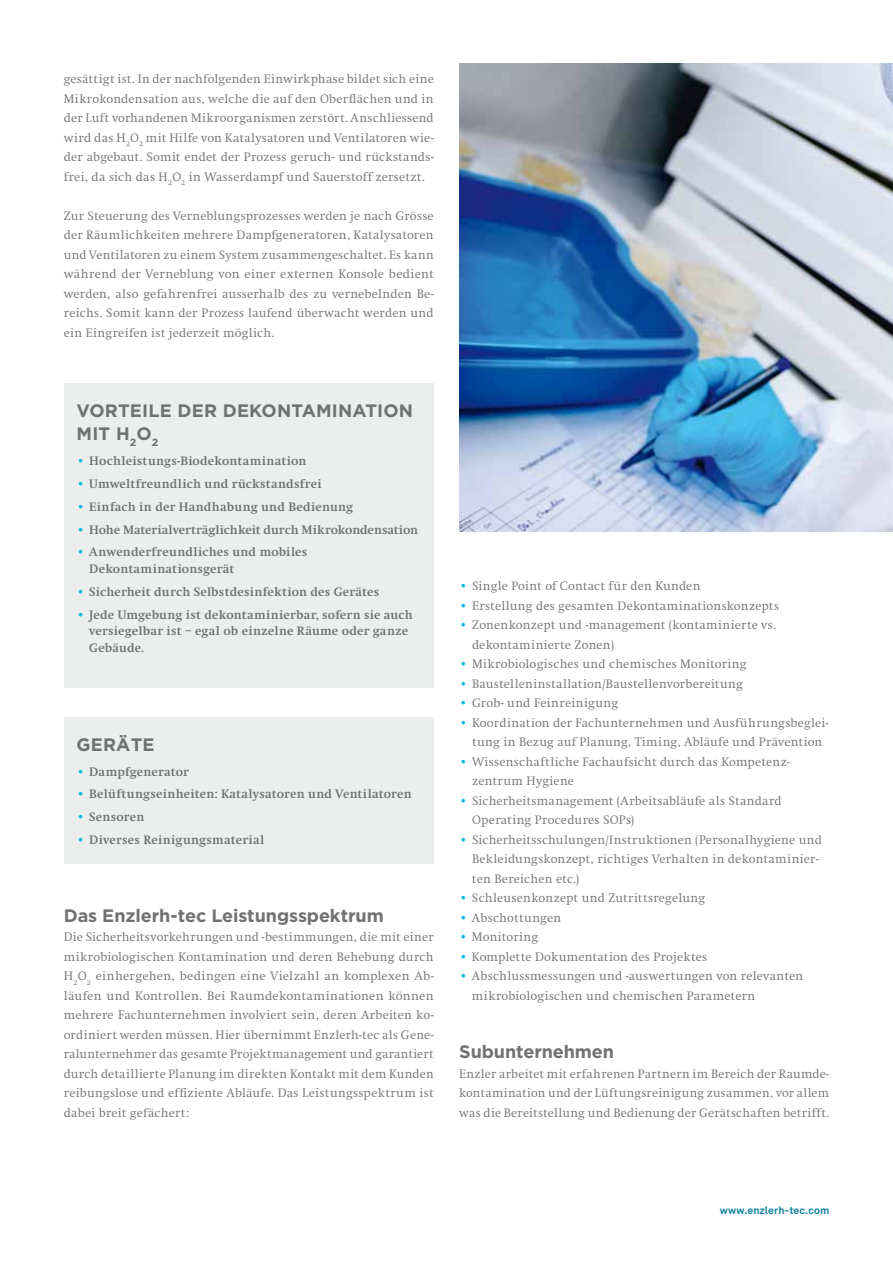
<style>
.page{position:relative;width:893px;height:1263px;background:#fff}
.page>*{position:absolute;margin:0;border:0;box-sizing:border-box;transform-origin:0 0}
.t1{font:700 18px/22.5px "Gotham";letter-spacing:.01em;color:#707172}
.t2{font:700 18px "Gotham";letter-spacing:-.01em;color:#707172}
.t3{font:300 12.75px/19.5px "Swift";letter-spacing:.02em;color:#707172}
.t4{font:700 12.75px/16.5px "Swift";letter-spacing:.015em;color:#707172}
.t5{font:700 10.5px "Akkurat";letter-spacing:.01em;color:#0a80a1}
.s1{color:#00b5e0}
</style>
<div class="page">
<div style="left:64px;top:384px;width:370px;height:304px;background:#eceded"></div>
<div style="left:64px;top:717px;width:370px;height:146px;background:#eceded"></div>
<img style="left:459px;top:64px;width:434px;height:468px">
<p class="t3" style="left:64px;top:70px;width:371px;text-align:justify">gesättigt ist. In der nachfolgenden Einwirkphase bildet sich eine Mikrokondensation aus, welche die auf den Oberflächen und in der Luft vorhandenen Mikroorganismen zerstört. Anschliessend wird das H<sub>2</sub>O<sub>2</sub> mit Hilfe von Katalysatoren und Ventilatoren wie&shy;der abgebaut. Somit endet der Prozess geruch- und rückstands&shy;frei, da sich das H<sub>2</sub>O<sub>2</sub> in Wasserdampf und Sauerstoff zersetzt.</p>
<p class="t3" style="left:64px;top:206px;width:371px;text-align:justify">Zur Steuerung des Verneblungsprozesses werden je nach Grösse der Räumlichkeiten mehrere Dampfgeneratoren, Katalysatoren und Ventilatoren zu einem System zusammengeschaltet. Es kann während der Verneblung von einer externen Konsole bedient werden, also gefahrenfrei ausserhalb des zu vernebelnden Be&shy;reichs. Somit kann der Prozess laufend überwacht werden und ein Eingreifen ist jederzeit möglich.</p>
<h1 class="t1" style="left:77px;top:399px;width:338px">Vorteile der Dekontamination mit H <sub>2</sub>O<sub>2</sub></h1>
<p class="t4" style="left:77px;top:453px;width:232px"><span class="s1">•</span> Hochleistungs-Biodekontamination</p>
<p class="t4" style="left:77px;top:476px;width:247px"><span class="s1">•</span> Umweltfreundlich und rückstandsfrei</p>
<p class="t4" style="left:77px;top:498px;width:278px"><span class="s1">•</span> Einfach in der Handhabung und Bedienung</p>
<p class="t4" style="left:77px;top:521px;width:343px"><span class="s1">•</span> Hohe Materialverträglichkeit durch Mikrokondensation</p>
<p class="t4" style="left:89px;top:544px;width:220px;text-indent:-13px"><span class="s1">•</span> Anwenderfreundliches und mobiles<br>Dekontaminationsgerät</p>
<p class="t4" style="left:77px;top:584px;width:304px"><span class="s1">•</span> Sicherheit durch Selbstdesinfektion des Gerätes</p>
<p class="t4" style="left:89px;top:606px;width:325px;text-indent:-13px"><span class="s1">•</span> Jede Umgebung ist dekontaminierbar, sofern sie auch versiegelbar ist – egal ob einzelne Räume oder ganze<br>Gebäude.</p>
<h1 class="t1" style="left:77px;top:732px;width:80px">Geräte</h1>
<p class="t4" style="left:77px;top:763px;width:114px"><span class="s1">•</span> Dampfgenerator</p>
<p class="t4" style="left:77px;top:786px;width:337px"><span class="s1">•</span> Belüftungseinheiten: Katalysatoren und Ventilatoren</p>
<p class="t4" style="left:77px;top:809px;width:70px"><span class="s1">•</span> Sensoren</p>
<p class="t4" style="left:77px;top:832px;width:189px"><span class="s1">•</span> Diverses Reinigungsmaterial</p>
<h1 class="t2" style="left:64px;top:905px;width:322px">Das Enzlerh-tec Leistungsspektrum</h1>
<p class="t3" style="left:64px;top:928px;width:371px;text-align:justify">Die Sicherheitsvorkehrungen und -bestimmungen, die mit einer mikrobiologischen Kontamination und deren Behebung durch H<sub>2</sub>O<sub>2</sub> einhergehen, bedingen eine Vielzahl an komplexen Ab&shy;läufen und Kontrollen. Bei Raumdekontaminationen können mehrere Fachunternehmen involviert sein, deren Arbeiten ko&shy;ordiniert werden müssen. Hier übernimmt Enzlerh-tec als Gene&shy;ralunternehmer das gesamte Projektmanagement und garantiert durch detaillierte Planung im direkten Kontakt mit dem Kunden reibungslose und effiziente Abläufe. Das Leistungsspektrum ist dabei breit gefächert:</p>
<p class="t3" style="left:459px;top:577px;width:243px"><span class="s1">•</span> Single Point of Contact für den Kunden</p>
<p class="t3" style="left:459px;top:596px;width:321px"><span class="s1">•</span> Erstellung des gesamten Dekontaminationskonzepts</p>
<p class="t3" style="left:472px;top:616px;width:305px;text-indent:-13px"><span class="s1">•</span> Zonenkonzept und -management (kontaminierte vs. dekontaminierte Zonen)</p>
<p class="t3" style="left:459px;top:655px;width:289px"><span class="s1">•</span> Mikrobiologisches und chemisches Monitoring</p>
<p class="t3" style="left:459px;top:674px;width:285px"><span class="s1">•</span> Baustelleninstallation/Baustellenvorbereitung</p>
<p class="t3" style="left:459px;top:694px;width:160px"><span class="s1">•</span> Grob- und Feinreinigung</p>
<p class="t3" style="left:459px;top:713px;width:371px;text-align:center"><span class="s1">•</span> Koordination der Fachunternehmen und Ausführungsbeglei&shy;tung in Bezug auf Planung, Timing, Abläufe und Prävention</p>
<p class="t3" style="left:472px;top:752px;width:319px;text-indent:-13px"><span class="s1">•</span> Wissenschaftliche Fachaufsicht durch das Kompetenz&shy;zentrum Hygiene</p>
<p class="t3" style="left:472px;top:791px;width:311px;text-indent:-13px"><span class="s1">•</span> Sicherheitsmanagement (Arbeitsabläufe als Standard<br>Operating Procedures SOPs)</p>
<p class="t3" style="left:472px;top:830px;width:351px;text-indent:-13px"><span class="s1">•</span> Sicherheitsschulungen/Instruktionen (Personalhygiene und<br>Bekleidungskonzept, richtiges Verhalten in dekontaminier&shy;ten Bereichen etc.)</p>
<p class="t3" style="left:459px;top:889px;width:247px"><span class="s1">•</span> Schleusenkonzept und Zutrittsregelung</p>
<p class="t3" style="left:459px;top:908px;width:104px"><span class="s1">•</span> Abschottungen</p>
<p class="t3" style="left:459px;top:928px;width:80px"><span class="s1">•</span> Monitoring</p>
<p class="t3" style="left:459px;top:947px;width:250px"><span class="s1">•</span> Komplette Dokumentation des Projektes</p>
<p class="t3" style="left:472px;top:966px;width:333px;text-indent:-13px"><span class="s1">•</span> Abschlussmessungen und -auswertungen von relevanten mikrobiologischen und chemischen Parametern</p>
<h1 class="t1" style="left:459px;top:1040px;width:156px">Subunternehmen</h1>
<p class="t3" style="left:459px;top:1064px;width:371px;text-align:justify">Enzler arbeitet mit erfahrenen Partnern im Bereich der Raumde&shy;kontamination und der Lüftungsreinigung zusammen, vor allem was die Bereitstellung und Bedienung der Gerätschaften betrifft.</p>
<p class="t5" style="left:720px;top:1204px;width:111px">www.enzlerh-tec.com</p>
</div>
